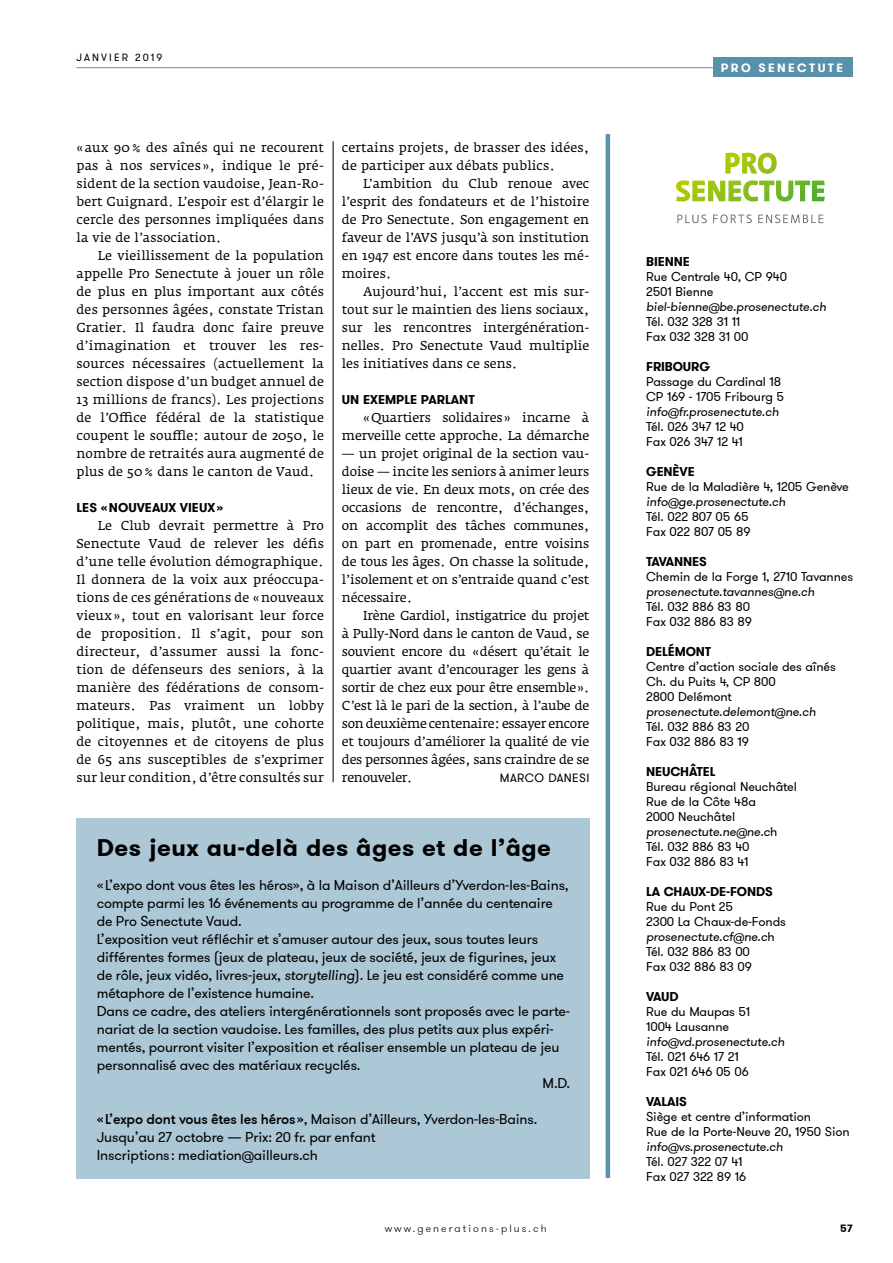
<style>
.page{position:relative;width:893px;height:1263px;background:#fff}
.page>*{position:absolute;margin:0;border:0;box-sizing:border-box;transform-origin:0 0}
.t1{font:700 24px "GT Walsheim";letter-spacing:.02em;color:#000}
.t2{font:14.25px/18px "GT Walsheim";letter-spacing:-.01em;color:#000}
.t3{font:12.75px/18px "Fedra Serif A Pro";color:#000;text-align:justify}
.t4{font:12.75px/15px "GT Walsheim";letter-spacing:-.01em;color:#000}
.t5{font:italic 12.75px "GT Walsheim";letter-spacing:-.01em;color:#000}
.t6{font:700 12.75px "GT Walsheim";letter-spacing:-.01em;color:#000}
.t7{font:700 12px "GT Walsheim";letter-spacing:.2em;color:#fff}
.t8{font:12px "GT Walsheim";letter-spacing:.03em;color:#000}
.t9{font:300 10.5px "GT Walsheim";letter-spacing:.2em;color:#000}
.t10{font:10.5px "GT Walsheim";letter-spacing:.2em;color:#000}
.t11{font:700 10.5px "GT Walsheim";color:#000}
.s1{font-style:italic}
.s2{font-weight:500}
</style>
<div class="page">
<hr style="left:77px;top:67px;width:771px;height:1px;background:#5a91aa">
<div style="left:714px;top:58px;width:139px;height:19px;background:#5a91aa"></div>
<svg style="left:676px;top:153px;width:149px;height:48px"></svg>
<svg style="left:677px;top:215px;width:30px;height:8px"></svg>
<svg style="left:713px;top:215px;width:39px;height:8px"></svg>
<svg style="left:758px;top:215px;width:65px;height:8px"></svg>
<hr style="left:606px;top:134px;width:4px;height:1044px;background:#5a91aa">
<div style="left:77px;top:818px;width:513px;height:361px;background:#acc7d6"></div>
<hr style="left:333px;top:141px;width:1px;height:641px;background:#000">
<p class="t10" style="left:77px;top:50px;width:87px">JANVIER 2019</p>
<p class="t3" style="left:77px;top:139px;width:249px">«aux 90 % des aînés qui ne recourent pas à nos services », indique le pré&shy;sident de la section vaudoise, Jean-Ro&shy;bert Guignard. L’espoir est d’élargir le cercle des personnes impliquées dans la vie de l’association.</p>
<p class="t3" style="left:77px;top:247px;width:249px;text-indent:21px">Le vieillissement de la population appelle Pro Senectute à jouer un rôle de plus en plus important aux côtés des personnes âgées, constate Tristan Gratier. Il faudra donc faire preuve d’imagination et trouver les res&shy;sources nécessaires (actuellement la section dispose d’un budget annuel de 13 millions de francs). Les projections de l’Office fédéral de la statistique coupent le souffle: autour de 2050, le nombre de retraités aura augmenté de plus de 50 % dans le canton de Vaud.</p>
<p class="t6" style="left:77px;top:499px;width:148px">LES «NOUVEAUX VIEUX»</p>
<p class="t3" style="left:77px;top:517px;width:249px;text-indent:21px">Le Club devrait permettre à Pro Senectute Vaud de relever les défis d’une telle évolution démographique.<br>Il donnera de la voix aux préoccupa&shy;tions de ces générations de « nouveaux vieux», tout en valorisant leur force de proposition. Il s’agit, pour son directeur, d’assumer aussi la fonc&shy;tion de défenseurs des seniors, à la manière des fédérations de consom&shy;mateurs. Pas vraiment un lobby politique, mais, plutôt, une cohorte de citoyennes et de citoyens de plus de 65 ans susceptibles de s’exprimer sur leur condition, d’être consultés sur</p>
<p class="t3" style="left:342px;top:139px;width:249px">certains projets, de brasser des idées, de participer aux débats publics.</p>
<p class="t3" style="left:342px;top:175px;width:249px;text-indent:21px">L’ambition du Club renoue avec l’esprit des fondateurs et de l’histoire de Pro Senectute. Son engagement en faveur de l’AVS jusqu’à son institution en 1947 est encore dans toutes les mé&shy;moires.</p>
<p class="t3" style="left:342px;top:283px;width:249px;text-indent:21px">Aujourd’hui, l’accent est mis sur&shy;tout sur le maintien des liens sociaux, sur les rencontres intergénération&shy;nelles. Pro Senectute Vaud multiplie les initiatives dans ce sens.</p>
<p class="t6" style="left:342px;top:392px;width:135px">UN EXEMPLE PARLANT</p>
<p class="t3" style="left:342px;top:409px;width:249px;text-align:right">«Quartiers solidaires» incarne à merveille cette approche. La démarche</p>
<p class="t3" style="left:342px;top:445px;width:249px">— un projet original de la section vau&shy;doise — incite les seniors à animer leurs lieux de vie. En deux mots, on crée des occasions de rencontre, d’échanges, on accomplit des tâches communes, on part en promenade, entre voisins de tous les âges. On chasse la solitude, l’isolement et on s’entraide quand c’est nécessaire.</p>
<p class="t3" style="left:342px;top:607px;width:249px;text-indent:21px">Irène Gardiol, instigatrice du projet à Pully-Nord dans le canton de Vaud, se souvient encore du «désert qu’était le quartier avant d’encourager les gens à sortir de chez eux pour être ensemble».<br>C’est là le pari de la section, à l’aube de son deuxième centenaire: essayer encore et toujours d’améliorer la qualité de vie des personnes âgées, sans craindre de se renouveler.</p>
<p class="t8" style="left:500px;top:770px;width:91px">MARCO DANESI</p>
<h1 class="t1" style="left:97px;top:832px;width:456px">Des jeux au-delà des âges et de l’âge</h1>
<p class="t2" style="left:97px;top:876px;width:473px">«L’expo dont vous êtes les héros», à la Maison d’Ailleurs d’Yverdon-les-Bains,</p>
<p class="t2" style="left:97px;top:894px;width:458px">compte parmi les 16 événements au programme de l’année du centenaire</p>
<p class="t2" style="left:97px;top:912px;width:146px">de Pro Senectute Vaud.</p>
<p class="t2" style="left:97px;top:930px;width:443px">L’exposition veut réfléchir et s’amuser autour des jeux, sous toutes leurs</p>
<p class="t2" style="left:97px;top:948px;width:461px">différentes formes (jeux de plateau, jeux de société, jeux de figurines, jeux</p>
<p class="t2" style="left:97px;top:966px;width:469px">de rôle, jeux vidéo, livres-jeux, <span class="s1">storytelling</span>). Le jeu est considéré comme une</p>
<p class="t2" style="left:97px;top:984px;width:219px">métaphore de l’existence humaine.</p>
<p class="t2" style="left:97px;top:1002px;width:475px">Dans ce cadre, des ateliers intergénérationnels sont proposés avec le parte-</p>
<p class="t2" style="left:97px;top:1020px;width:458px">nariat de la section vaudoise. Les familles, des plus petits aux plus expéri-</p>
<p class="t2" style="left:97px;top:1038px;width:464px">mentés, pourront visiter l’exposition et réaliser ensemble un plateau de jeu</p>
<p class="t2" style="left:97px;top:1056px;width:265px">personnalisé avec des matériaux recyclés.</p>
<p class="t2" style="left:543px;top:1074px;width:29px">M.D.</p>
<p class="t2" style="left:97px;top:1110px;width:442px"><span class="s2">«L’expo dont vous êtes les héros»</span>, Maison d’Ailleurs, Yverdon-les-Bains.<br>Jusqu’au 27 octobre — Prix: 20 fr. par enfant<br>Inscriptions: mediation@ailleurs.ch</p>
<p class="t7" style="left:721px;top:60px;width:124px">PRO SENECTUTE</p>
<p class="t6" style="left:646px;top:254px;width:45px">BIENNE</p>
<p class="t4" style="left:646px;top:269px;width:142px">Rue Centrale 40, CP 940<br>2501 Bienne</p>
<p class="t5" style="left:646px;top:299px;width:182px">biel-bienne@be.prosenectute.ch</p>
<p class="t4" style="left:646px;top:314px;width:104px">Tél. 032 328 31 11<br>Fax 032 328 31 00</p>
<p class="t6" style="left:646px;top:359px;width:65px">FRIBOURG</p>
<p class="t4" style="left:646px;top:374px;width:140px">Passage du Cardinal 18<br>CP 169 - 1705 Fribourg 5</p>
<p class="t5" style="left:646px;top:404px;width:134px">info@fr.prosenectute.ch</p>
<p class="t4" style="left:646px;top:419px;width:99px">Tél. 026 347 12 40<br>Fax 026 347 12 41</p>
<p class="t6" style="left:646px;top:464px;width:50px">GENÈVE</p>
<p class="t4" style="left:646px;top:479px;width:204px">Rue de la Maladière 4, 1205 Genève</p>
<p class="t5" style="left:646px;top:494px;width:141px">info@ge.prosenectute.ch</p>
<p class="t4" style="left:646px;top:509px;width:106px">Tél. 022 807 05 65<br>Fax 022 807 05 89</p>
<p class="t6" style="left:646px;top:554px;width:62px">TAVANNES</p>
<p class="t4" style="left:646px;top:569px;width:208px">Chemin de la Forge 1, 2710 Tavannes</p>
<p class="t5" style="left:646px;top:584px;width:170px">prosenectute.tavannes@ne.ch</p>
<p class="t4" style="left:646px;top:599px;width:107px">Tél. 032 886 83 80<br>Fax 032 886 83 89</p>
<p class="t6" style="left:646px;top:644px;width:67px">DELÉMONT</p>
<p class="t4" style="left:646px;top:659px;width:191px">Centre d’action sociale des aînés<br>Ch. du Puits 4, CP 800<br>2800 Delémont</p>
<p class="t5" style="left:646px;top:704px;width:171px">prosenectute.delemont@ne.ch</p>
<p class="t4" style="left:646px;top:719px;width:105px">Tél. 032 886 83 20<br>Fax 032 886 83 19</p>
<p class="t6" style="left:646px;top:764px;width:71px">NEUCHÂTEL</p>
<p class="t4" style="left:646px;top:779px;width:152px">Bureau régional Neuchâtel<br>Rue de la Côte 48a<br>2000 Neuchâtel <span class="s1">prosenectute.ne@ne.c</span>h<br>Tél. 032 886 83 40<br>Fax 032 886 83 41</p>
<p class="t6" style="left:646px;top:884px;width:128px">LA CHAUX-DE-FONDS</p>
<p class="t4" style="left:646px;top:899px;width:141px">Rue du Pont 25<br>2300 La Chaux-de-Fonds <span class="s1">prosenectute.cf@ne.c</span>h<br>Tél. 032 886 83 00<br>Fax 032 886 83 09</p>
<p class="t6" style="left:646px;top:989px;width:34px">VAUD</p>
<p class="t4" style="left:646px;top:1004px;width:105px">Rue du Maupas 51<br>1004 Lausanne</p>
<p class="t5" style="left:646px;top:1034px;width:140px">info@vd.prosenectute.ch</p>
<p class="t4" style="left:646px;top:1049px;width:104px">Tél. 021 646 17 21<br>Fax 021 646 05 06</p>
<p class="t6" style="left:646px;top:1093px;width:42px">VALAIS</p>
<p class="t4" style="left:646px;top:1109px;width:205px">Siège et centre d’information<br>Rue de la Porte-Neuve 20, 1950 Sion</p>
<p class="t5" style="left:646px;top:1139px;width:138px">info@vs.prosenectute.ch</p>
<p class="t4" style="left:646px;top:1154px;width:102px">Tél. 027 322 07 41<br>Fax 027 322 89 16</p>
<p class="t9" style="left:385px;top:1222px;width:163px">www.generations-plus.ch</p>
<p class="t11" style="left:840px;top:1222px;width:14px">57</p>
</div>
